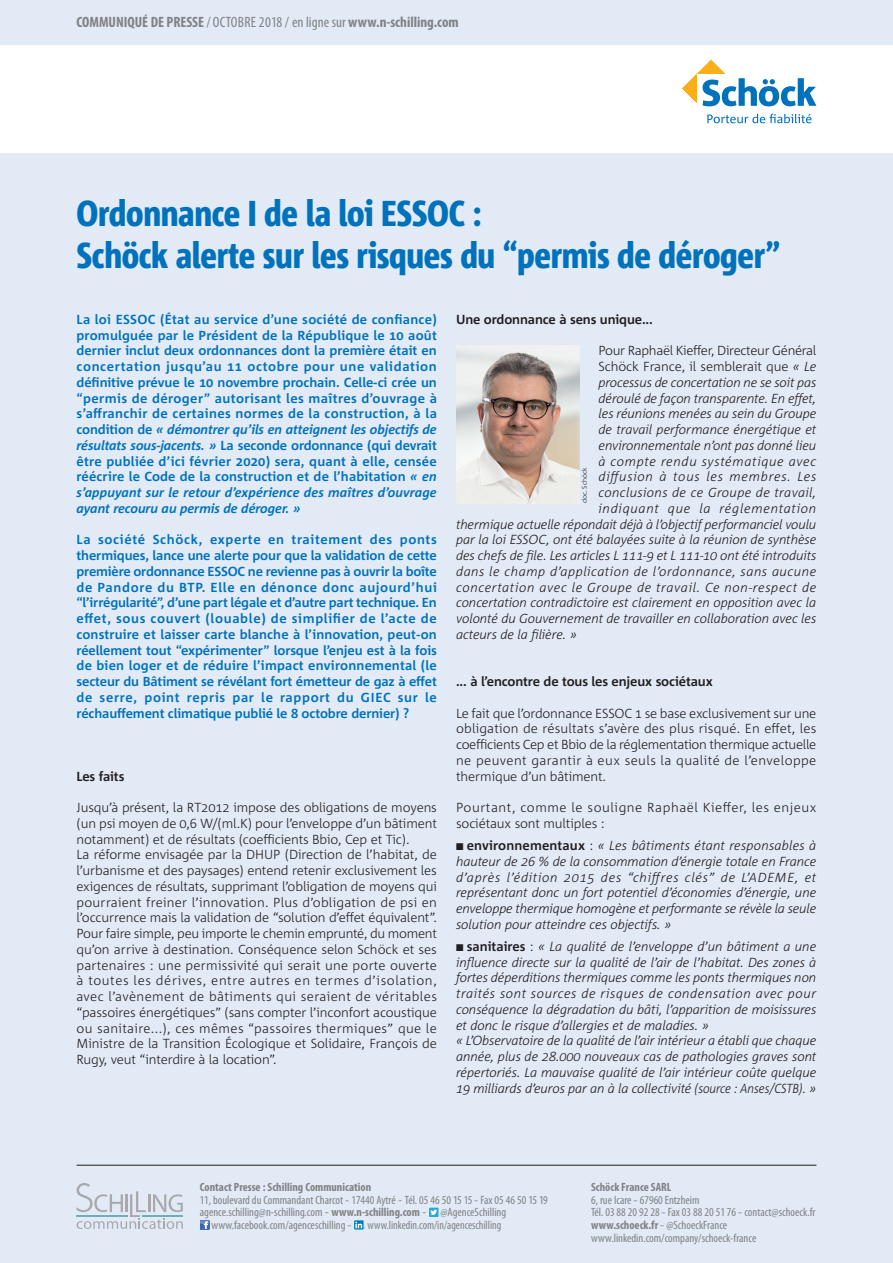
<style>
.page{position:relative;width:893px;height:1263px;background:#fff}
.page>*{position:absolute;margin:0;border:0;box-sizing:border-box;transform-origin:0 0}
.t1{font:800 36px/42.6px "Corpid E1 s Cd";letter-spacing:-.01em;color:#0072bc}
.t2{font:700 condensed 15px "Myriad Pro";color:#808285}
.t3{font:italic 300 13.2px/15.8px "Corpid E1 s";letter-spacing:-.01em;color:#231f20;text-align:justify}
.t4{font:700 13.2px/15.8px "Corpid E1 s";color:#0072bc;text-align:justify}
.t5{font:300 13.2px/15.8px "Corpid E1 s";letter-spacing:-.01em;color:#231f20}
.t6{font:italic 300 13.2px "Corpid E1 s";letter-spacing:.045em;color:#231f20}
.t7{font:700 13.2px "Corpid E1 s";letter-spacing:-.01em;color:#231f20}
.t8{font:300 13.2px/15.8px "Corpid E1 s";letter-spacing:.045em;color:#231f20}
.t9{font:italic 300 13.2px "Corpid E1 s";letter-spacing:.05em;color:#231f20}
.t10{font:italic 300 13.2px "Corpid E1 s";letter-spacing:.035em;color:#231f20}
.t11{font:italic 300 13.2px "Corpid E1 s";letter-spacing:.02em;color:#231f20}
.t12{font:condensed 12px/12.6px "Myriad Pro";color:#808285}
.t13{font:700 condensed 12px "Myriad Pro";color:#808285}
.t14{font:condensed 12px "Myriad Pro";color:#808285;scale:.95 1}
.t15{font:300 6.75px "Corpid E1 s";letter-spacing:-.01em;color:#231f20}
.s1{font-weight:400}
.s2{font-style:italic}
.s3{font-weight:700;font-style:normal}
.s4{font-style:normal}
.s5{font-stretch:normal}
.s6{font-weight:700}
</style>
<div class="page">
<div style="left:0;top:0;width:893px;height:45px;background:#e2eaf6"></div>
<div style="left:0;top:153px;width:893px;height:1110px;background:#e2eaf6"></div>
<svg style="left:682px;top:60px;width:134px;height:46px"></svg>
<svg style="left:707px;top:114px;width:104px;height:9px"></svg>
<svg style="left:77px;top:1183px;width:106px;height:46px"></svg>
<div style="left:429px;top:1207px;width:9px;height:10px;background:#24aae1"></div>
<svg style="left:430px;top:1209px;width:7px;height:6px"></svg>
<svg style="left:200px;top:1220px;width:9px;height:10px"></svg>
<svg style="left:354px;top:1220px;width:11px;height:10px"></svg>
<hr style="left:77px;top:1165px;width:739px;height:1px;background:#231f20">
<img style="left:456px;top:346px;width:123px;height:157px">
<p class="t2" style="left:77px;top:13px;width:384px">COMMUNIQUÉ DE PRESSE <span class="s1">/ OCTOBRE 2018 / en ligne sur</span> www.n-schilling.com</p>
<h1 class="t1" style="left:77px;top:191px;width:705px">Ordonnance I de la loi ESSOC :<br>Schöck alerte sur les risques du “permis de déroger”</h1>
<p class="t4" style="left:77px;top:311px;width:362px">La loi ESSOC (État au service d’une société de confiance) promulguée par le Président de la République le 10 août dernier inclut deux ordonnances dont la première était en concertation jusqu’au 11 octobre pour une validation définitive prévue le 10 novembre prochain. Celle-ci crée un “permis de déroger” autorisant les maîtres d’ouvrage à s’affranchir de certaines normes de la construction, à la condition de <span class="s2">« démontrer qu’ils en atteignent les objectifs de résultats sous-jacents. »</span> La seconde ordonnance (qui devrait être publiée d’ici février 2020) sera, quant à elle, censée réécrire le Code de la construction et de l’habitation <span class="s2">« en s’appuyant sur le retour d’expérience des maîtres d’ouvrage ayant recouru au permis de déroger. »</span></p>
<p class="t4" style="left:77px;top:531px;width:362px">La société Schöck, experte en traitement des ponts thermiques, lance une alerte pour que la validation de cette première ordonnance ESSOC ne revienne pas à ouvrir la boîte de Pandore du BTP. Elle en dénonce donc aujourd’hui “l’irrégularité”, d’une part légale et d’autre part technique. En effet, sous couvert (louable) de simplifier de l’acte de construire et laisser carte blanche à l’innovation, peut-on réellement tout “expérimenter” lorsque l’enjeu est à la fois de bien loger et de réduire l’impact environnemental (le secteur du Bâtiment se révélant fort émetteur de gaz à effet de serre, point repris par le rapport du GIEC sur le réchauffement climatique publié le 8 octobre dernier) ?</p>
<p class="t7" style="left:77px;top:768px;width:49px">Les faits</p>
<p class="t5" style="left:77px;top:799px;width:362px">Jusqu’à présent, la RT2012 impose des obligations de moyens (un psi moyen de 0,6 W/(ml.K) pour l’enveloppe d’un bâtiment notamment) et de résultats (coefficients Bbio, Cep et Tic).<br>La réforme envisagée par la DHUP (Direction de l’habitat, de l’urbanisme et des paysages) entend retenir exclusivement les exigences de résultats, supprimant l’obligation de moyens qui pourraient freiner l’innovation. Plus d’obligation de psi en l’occurrence mais la validation de “solution d’effet équivalent”.<br>Pour faire simple, peu importe le chemin emprunté, du moment qu’on arrive à destination. Conséquence selon Schöck et ses partenaires : une permissivité qui serait une porte ouverte à toutes les dérives, entre autres en termes d’isolation, avec l’avènement de bâtiments qui seraient de véritables “passoires énergétiques” (sans compter l’inconfort acoustique ou sanitaire...), ces mêmes “passoires thermiques” que le Ministre de la Transition Écologique et Solidaire, François de Rugy, veut “interdire à la location”.</p>
<p class="t7" style="left:456px;top:311px;width:198px">Une ordonnance à sens unique...</p>
<p class="t5" style="left:598px;top:342px;width:219px">Pour Raphaël Kieffer, Directeur Général</p>
<p class="t5" style="left:598px;top:358px;width:219px">Schöck France, il semblerait que <span class="s2">« Le</span></p>
<p class="t3" style="left:598px;top:374px;width:219px">processus de concertation ne se soit pas</p>
<p class="t3" style="left:598px;top:390px;width:219px">déroulé de façon transparente. En effet,</p>
<p class="t3" style="left:598px;top:405px;width:219px">les réunions menées au sein du Groupe</p>
<p class="t3" style="left:598px;top:421px;width:219px">de travail performance énergétique et</p>
<p class="t3" style="left:598px;top:437px;width:219px">environnementale n’ont pas donné lieu</p>
<p class="t6" style="left:598px;top:453px;width:219px">à compte rendu systématique avec</p>
<p class="t9" style="left:598px;top:468px;width:219px">diffusion à tous les membres. Les</p>
<p class="t11" style="left:598px;top:484px;width:219px">conclusions de ce Groupe de travail,</p>
<p class="t9" style="left:598px;top:500px;width:219px">indiquant que la réglementation</p>
<p class="t3" style="left:456px;top:516px;width:362px">thermique actuelle répondait déjà à l’objectif performanciel voulu</p>
<p class="t3" style="left:456px;top:531px;width:362px">par la loi ESSOC, ont été balayées suite à la réunion de synthèse</p>
<p class="t3" style="left:456px;top:547px;width:362px">des chefs de file. Les articles L 111-9 et L 111-10 ont été introduits</p>
<p class="t10" style="left:456px;top:563px;width:362px">dans le champ d’application de l’ordonnance, sans aucune</p>
<p class="t6" style="left:456px;top:579px;width:362px">concertation avec le Groupe de travail. Ce non-respect de</p>
<p class="t3" style="left:456px;top:594px;width:362px">concertation contradictoire est clairement en opposition avec la</p>
<p class="t3" style="left:456px;top:610px;width:362px">volonté du Gouvernement de travailler en collaboration avec les</p>
<p class="t3" style="left:456px;top:626px;width:122px">acteurs de la filière. »</p>
<p class="t7" style="left:456px;top:673px;width:258px">... à l’encontre de tous les enjeux sociétaux</p>
<p class="t5" style="left:456px;top:705px;width:362px;text-align:justify">Le fait que l’ordonnance ESSOC 1 se base exclusivement sur une obligation de résultats s’avère des plus risqué. En effet, les coefficients Cep et Bbio de la réglementation thermique actuelle ne peuvent garantir à eux seuls la qualité de l’enveloppe thermique d’un bâtiment.</p>
<p class="t8" style="left:456px;top:799px;width:362px">Pourtant, comme le souligne Raphaël Kieffer, les enjeux sociétaux sont multiples :</p>
<p class="t3" style="left:456px;top:837px;width:362px">■ <span class="s3">environnementaux</span> <span class="s4">:</span> « Les bâtiments étant responsables à hauteur de 26 % de la consommation d’énergie totale en France d’après l’édition 2015 des “chiffres clés” de L’ADEME, et représentant donc un fort potentiel d’économies d’énergie, une enveloppe thermique homogène et performante se révèle la seule solution pour atteindre ces objectifs. »</p>
<p class="t3" style="left:456px;top:938px;width:362px;text-align:left">■ <span class="s3">sanitaires</span> <span class="s4">:</span> « La qualité de l’enveloppe d’un bâtiment a une influence directe sur la qualité de l’air de l’habitat. Des zones à fortes déperditions thermiques comme les ponts thermiques non traités sont sources de risques de condensation avec pour conséquence la dégradation du bâti, l’apparition de moisissures et donc le risque d’allergies et de maladies. »<br>« L’Observatoire de la qualité de l’air intérieur a établi que chaque année, plus de 28.000 nouveaux cas de pathologies graves sont répertoriés. La mauvaise qualité de l’air intérieur coûte quelque 19 milliards d’euros par an à la collectivité (source : Anses/CSTB). »</p>
<p class="t15" style="left:580px;top:503px;width:37px;rotate:-90deg">doc. Schöck</p>
<p class="t13" style="left:200px;top:1180px;width:173px">Contact Presse : Schilling Communication</p>
<p class="t12" style="left:200px;top:1193px;width:349px">11, boulevard du Commandant Charcot -17440 Aytré <span class="s5">-</span> Tél. 05 46 50 15 15 -Fax 05 46 50 15 19</p>
<p class="t12" style="left:200px;top:1206px;width:308px">agence.schilling@n-schilling.com <span class="s5">-</span> <span class="s6">www.n-schilling.com</span> <span class="s5">-</span> @AgenceSchilling</p>
<p class="t12" style="left:211px;top:1218px;width:142px">www.facebook.com/agenceschilling -</p>
<p class="t14" style="left:367px;top:1218px;width:142px">www.linkedin.com/in/agenceschilling</p>
<p class="t13" style="left:591px;top:1180px;width:82px">Schöck France SARL</p>
<p class="t12" style="left:591px;top:1193px;width:226px">6, rue Icare -67960 Entzheim<br>Tél. 03 88 20 92 28 -Fax 03 88 20 51 76 -contact@schoeck.fr <span class="s6">www.schoeck.fr</span> - @SchoeckFrance www.linkedin.com/company/schoeck-france</p>
</div>
